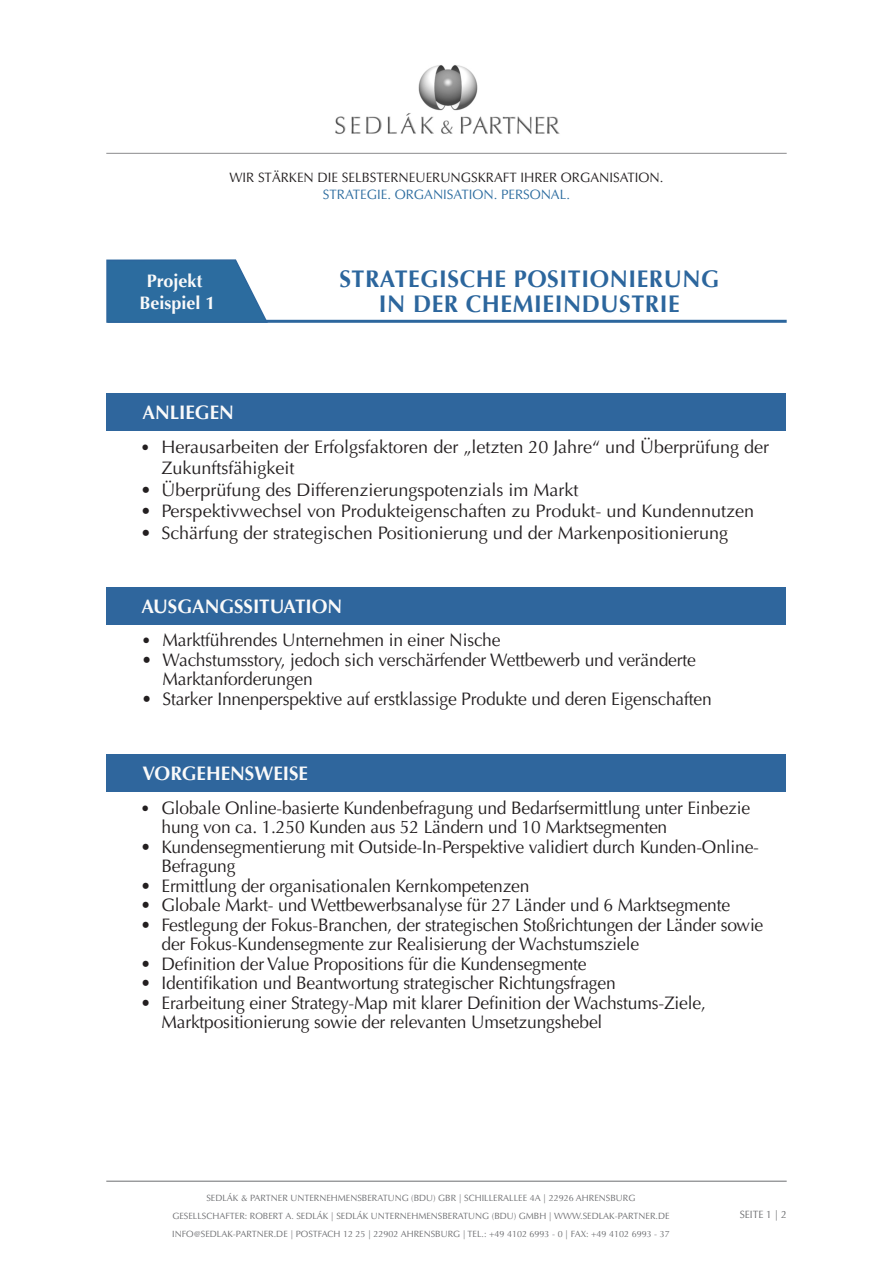
<style>
.page{position:relative;width:893px;height:1263px;background:#fff}
.page>*{position:absolute;margin:0;border:0;box-sizing:border-box;transform-origin:0 0}
.Vitae{font:700 24px "Optima LT";letter-spacing:.025em;color:#2c669d}
.t1{font:700 19.5px "Optima LT";color:#fafafa}
.t2{font:18px/19.5px "Optima LT";letter-spacing:-.01em;color:#231f20}
.t3{font:700 18px "Optima LT";color:#fafafa}
.Hauptpunkt_Headline{font:13.5px "Optima LT";color:#231f20}
.Hauptpunkt_Headline-2{font:13.5px "Optima LT";color:#2c6c9f}
.t4{font:10.5px "Optima LT";color:#6c6d70}
.t5{font:9px/18px "Optima LT";color:#6c6d70;text-align:center}
.s1{font-size:16.5px}
</style>
<div class="page">
<img style="left:335px;top:65px;width:225px;height:69px">
<hr style="left:106px;top:153px;width:681px;height:1px;background:#6c6d70">
<hr style="left:106px;top:1181px;width:681px;height:1px;background:#6c6d70">
<hr style="left:107px;top:320px;width:680px;height:3px;background:#2c669d">
<div style="left:106px;top:393px;width:679px;height:38px;background:#2f669d"></div>
<div style="left:106px;top:587px;width:679px;height:37px;background:#2f669d"></div>
<div style="left:106px;top:754px;width:679px;height:37px;background:#2f669d"></div>
<svg style="left:106px;top:259px;width:163px;height:64px;background:#437ca9"></svg>
<p class="Hauptpunkt_Headline" style="left:229px;top:170px;width:436px">WIR STÄRKEN DIE SELBSTERNEUERUNGSKRAFT IHRER ORGANISATION.</p>
<p class="Hauptpunkt_Headline-2" style="left:323px;top:186px;width:249px">STRATEGIE. ORGANISATION. PERSONAL.</p>
<p class="t3" style="left:147px;top:270px;width:57px">Projekt</p>
<p class="t3" style="left:140px;top:292px;width:78px">Beispiel 1</p>
<p class="Vitae" style="left:339px;top:265px;width:381px">STRATEGISCHE POSITIONIERUNG</p>
<p class="Vitae" style="left:379px;top:290px;width:302px">IN DER CHEMIEINDUSTRIE</p>
<p class="t1" style="left:142px;top:401px;width:93px">ANLIEGEN</p>
<p class="t2" style="left:161px;top:436px;width:609px;line-height:21.6px;text-indent:-21px"><span class="s1">•</span> Herausarbeiten der Erfolgsfaktoren der „letzten 20 Jahre“ und Überprüfung der<br>Zukunftsfähigkeit</p>
<p class="t2" style="left:140px;top:480px;width:440px">• Überprüfung des Differenzierungspotenzials im Markt</p>
<p class="t2" style="left:140px;top:502px;width:615px">• Perspektivwechsel von Produkteigenschaften zu Produkt- und Kundennutzen</p>
<p class="t2" style="left:140px;top:523px;width:589px">• Schärfung der strategischen Positionierung und der Markenpositionierung</p>
<p class="t1" style="left:141px;top:595px;width:202px">AUSGANGSSITUATION</p>
<p class="t2" style="left:142px;top:630px;width:360px"><span class="s1">•</span> Marktführendes Unternehmen in einer Nische</p>
<p class="t2" style="left:142px;top:650px;width:556px">• Wachstumsstory, jedoch sich verschärfender Wettbewerb und veränderte</p>
<p class="t2" style="left:163px;top:669px;width:152px">Marktanforderungen</p>
<p class="t2" style="left:142px;top:689px;width:572px">• Starker Innenperspektive auf erstklassige Produkte und deren Eigenschaften</p>
<p class="t1" style="left:143px;top:762px;width:167px">VORGEHENSWEISE</p>
<p class="t2" style="left:161px;top:798px;width:590px;text-indent:-21px"><span class="s1">•</span> Globale Online-basierte Kundenbefragung und Bedarfsermittlung unter Einbezie hung von ca. 1.250 Kunden aus 52 Ländern und 10 Marktsegmenten</p>
<p class="t2" style="left:140px;top:837px;width:620px">• Kundensegmentierung mit Outside-In-Perspektive validiert durch Kunden-Online-</p>
<p class="t2" style="left:161px;top:856px;width:76px">Befragung</p>
<p class="t2" style="left:140px;top:876px;width:391px">• Ermittlung der organisationalen Kernkompetenzen</p>
<p class="t2" style="left:140px;top:895px;width:591px">• Globale Markt- und Wettbewerbsanalyse für 27 Länder und 6 Marktsegmente</p>
<p class="t2" style="left:161px;top:915px;width:603px;text-indent:-21px">• Festlegung der Fokus-Branchen, der strategischen Stoßrichtungen der Länder sowie der Fokus-Kundensegmente zur Realisierung der Wachstumsziele</p>
<p class="t2" style="left:140px;top:954px;width:448px">• Definition der Value Propositions für die Kundensegmente</p>
<p class="t2" style="left:140px;top:973px;width:477px">• Identifikation und Beantwortung strategischer Richtungsfragen</p>
<p class="t2" style="left:140px;top:993px;width:567px">• Erarbeitung einer Strategy-Map mit klarer Definition der Wachstums-Ziele,</p>
<p class="t2" style="left:161px;top:1012px;width:442px">Marktpositionierung sowie der relevanten Umsetzungshebel</p>
<p class="t5" style="left:172px;top:1189px;width:499px">SEDLÁK &amp; PARTNER UNTERNEHMENSBERATUNG (BDU) GBR | SCHILLERALLEE 4A | 22926 AHRENSBURG<br>GESELLSCHAFTER: ROBERT A. SEDLÁK | SEDLÁK UNTERNEHMENSBERATUNG (BDU) GMBH | WWW.SEDLAK-PARTNER.DE<br>INFO@SEDLAK-PARTNER.DE | POSTFACH 12 25 | 22902 AHRENSBURG | TEL.: +49 4102 6993 - 0 | FAX: +49 4102 6993 - 37</p>
<p class="t4" style="left:740px;top:1208px;width:48px">SEITE 1 | 2</p>
</div>
